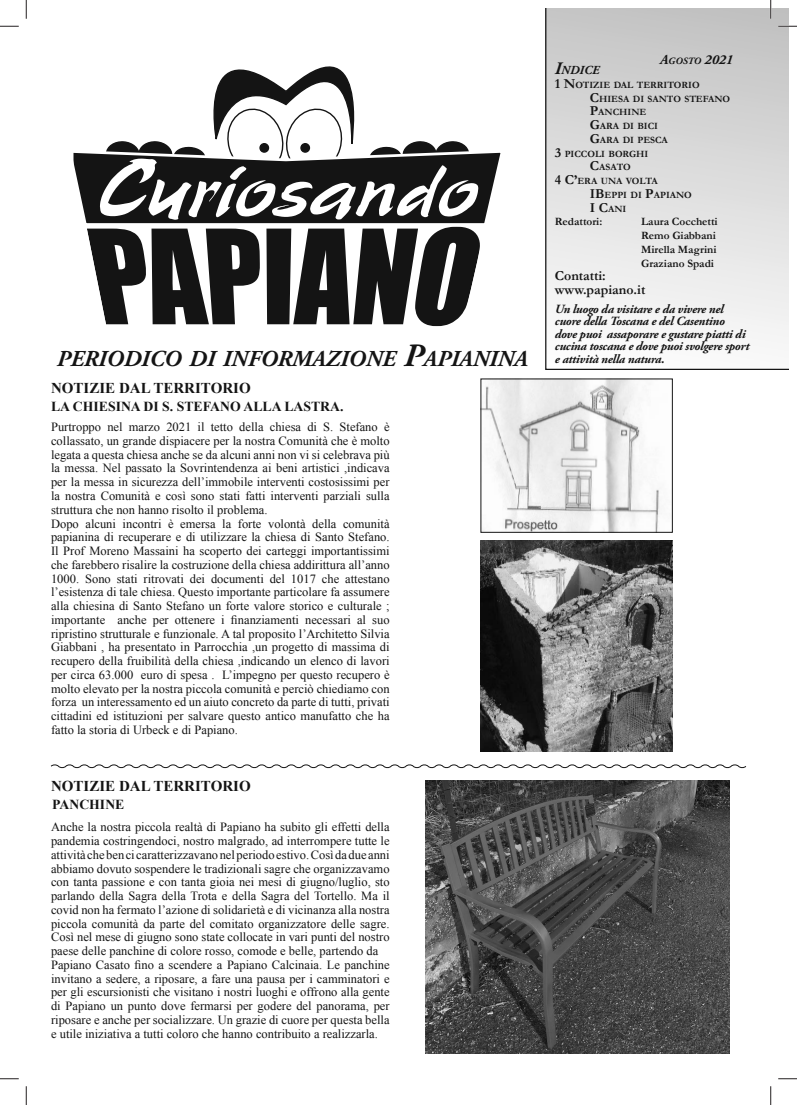
<style>
.page{position:relative;width:797px;height:1105px;background:#fff}
.page>*{position:absolute;margin:0;border:0;box-sizing:border-box;transform-origin:0 0}
.t1{font:italic 82.75px "Polo";color:#fff}
.t2{font:italic 700 22.75px "Adobe Garamond Pro";color:#141414}
.Normale{font:700 15px "Times New Roman";color:#141414}
.Normale-2{font:700 13.75px "Times New Roman";color:#141414}
.t3{font:700 13.75px "Garamond";color:#141414}
.t4{font:italic 700 13.75px "Adobe Garamond Pro";color:#141414}
.t5{font:700 13.75px "Garamond";color:#141414}
.Normale-3{font:12.5px/13.8px "Times New Roman";color:#141414;text-align:justify}
.t6{font:italic 700 12.5px/12.5px "Adobe Garamond Pro";letter-spacing:-.02em;color:#141414}
.t7{font:italic 700 12.25px "Adobe Garamond Pro";color:#141414}
.t8{font:700 11.25px "Garamond";color:#141414}
.t9{font:700 9.62px "Garamond";color:#141414}
.s1{font-size:32.5px}
.s2{font-size:9.62px}
.s3{font-size:17.5px}
.s4{font-size:13.75px}
</style>
<div class="page">
<svg style="left:545px;top:9px;width:243px;height:361px"></svg>
<svg style="left:73px;top:66px;width:428px;height:161px"></svg>
<svg style="left:87px;top:227px;width:393px;height:99px;fill:#141414"></svg>
<img style="left:480px;top:540px;width:192px;height:212px">
<img style="left:482px;top:380px;width:178px;height:151px">
<svg style="left:50px;top:764px;width:697px;height:5px"></svg>
<img style="left:425px;top:781px;width:304px;height:273px">
<svg style="left:0;top:25px;width:19px;height:2px"></svg>
<svg style="left:778px;top:25px;width:19px;height:2px"></svg>
<svg style="left:0;top:1078px;width:19px;height:1px"></svg>
<svg style="left:778px;top:1078px;width:19px;height:1px"></svg>
<svg style="left:25px;top:0;width:2px;height:19px"></svg>
<svg style="left:25px;top:1086px;width:2px;height:19px"></svg>
<svg style="left:770px;top:0;width:1px;height:19px"></svg>
<svg style="left:770px;top:1086px;width:1px;height:19px"></svg>
<p class="t1" style="left:92px;top:159px;width:412px">Curiosando</p>
<p class="t2" style="left:57px;top:345px;width:472px">PERIODICO DI INFORMAZIONE <span class="s1">P</span>APIANINA</p>
<p class="Normale" style="left:51px;top:378px;width:201px">NOTIZIE DAL TERRITORIO</p>
<p class="Normale-3" style="left:51px;top:420px;width:340px">Purtroppo nel marzo 2021 il tetto della chiesa di S. Stefano è collassato, un grande dispiacere per la nostra Comunità che è molto legata a questa chiesa anche se da alcuni anni non vi si celebrava più la messa. Nel passato la Sovrintendenza ai beni artistici ,indicava per la messa in sicurezza dell’immobile interventi costosissimi per la nostra Comunità e così sono stati fatti interventi parziali sulla struttura che non hanno risolto il problema.</p>
<p class="Normale-3" style="left:51px;top:516px;width:340px">Dopo alcuni incontri è emersa la forte volontà della comunità papianina di recuperare e di utilizzare la chiesa di Santo Stefano.<br>Il Prof Moreno Massaini ha scoperto dei carteggi importantissimi che farebbero risalire la costruzione della chiesa addirittura all’anno 1000. Sono stati ritrovati dei documenti del 1017 che attestano l’esistenza di tale chiesa. Questo importante particolare fa assumere alla chiesina di Santo Stefano un forte valore storico e culturale ; importante anche per ottenere i finanziamenti necessari al suo ripristino strutturale e funzionale. A tal proposito l’Architetto Silvia Giabbani , ha presentato in Parrocchia ,un progetto di massima di recupero della fruibilità della chiesa ,indicando un elenco di lavori per circa 63.000 euro di spesa . L’impegno per questo recupero è molto elevato per la nostra piccola comunità e perciò chiediamo con forza un interessamento ed un aiuto concreto da parte di tutti, privati cittadini ed istituzioni per salvare questo antico manufatto che ha fatto la storia di Urbeck e di Papiano.</p>
<p class="Normale-2" style="left:51px;top:397px;width:294px">LA CHIESINA DI S. STEFANO ALLA LASTRA.</p>
<p class="Normale" style="left:51px;top:776px;width:201px">NOTIZIE DAL TERRITORIO</p>
<p class="Normale-3" style="left:51px;top:820px;width:340px">Anche la nostra piccola realtà di Papiano ha subito gli effetti della pandemia costringendoci, nostro malgrado, ad interrompere tutte le attività che ben ci caratterizzavano nel periodo estivo. Così da due anni abbiamo dovuto sospendere le tradizionali sagre che organizzavamo con tanta passione e con tanta gioia nei mesi di giugno/luglio, sto parlando della Sagra della Trota e della Sagra del Tortello. Ma il covid non ha fermato l’azione di solidarietà e di vicinanza alla nostra piccola comunità da parte del comitato organizzatore delle sagre.<br>Così nel mese di giugno sono state collocate in vari punti del nostro paese delle panchine di colore rosso, comode e belle, partendo da</p>
<p class="Normale-3" style="left:51px;top:958px;width:340px">Papiano Casato fino a scendere a Papiano Calcinaia. Le panchine invitano a sedere, a riposare, a fare una pausa per i camminatori e per gli escursionisti che visitano i nostri luoghi e offrono alla gente di Papiano un punto dove fermarsi per godere del panorama, per riposare e anche per socializzare. Un grazie di cuore per questa bella e utile iniziativa a tutti coloro che hanno contribuito a realizzarla.</p>
<p class="Normale-2" style="left:52px;top:795px;width:74px">PANCHINE</p>
<p class="t4" style="left:660px;top:52px;width:75px">A<span class="s2">GOSTO</span> 2021</p>
<p class="t7" style="left:555px;top:63px;width:46px"><span class="s3">I</span>NDICE</p>
<p class="t9" style="left:555px;top:78px;width:146px"><span class="s4">1 N</span>OTIZIE DAL TERRITORIO</p>
<p class="t9" style="left:590px;top:92px;width:142px"><span class="s4">C</span>HIESA DI SANTO STEFANO</p>
<p class="t9" style="left:590px;top:106px;width:58px"><span class="s4">P</span>ANCHINE</p>
<p class="t9" style="left:590px;top:120px;width:70px"><span class="s4">G</span>ARA DI BICI</p>
<p class="t9" style="left:590px;top:133px;width:80px"><span class="s4">G</span>ARA DI PESCA</p>
<p class="t9" style="left:555px;top:147px;width:95px"><span class="s4">3</span> PICCOLI BORGHI</p>
<p class="t9" style="left:590px;top:161px;width:42px"><span class="s4">C</span>ASATO</p>
<p class="t9" style="left:555px;top:175px;width:104px"><span class="s4">4 C’</span>ERA UNA VOLTA</p>
<p class="t5" style="left:555px;top:184px;width:18px">IB</p>
<p class="t9" style="left:604px;top:188px;width:89px">EPPI DI <span class="s4">P</span>APIANO</p>
<p class="t5" style="left:555px;top:198px;width:21px">I</p>
<p class="t9" style="left:598px;top:202px;width:29px"><span class="s4">C</span>ANI</p>
<p class="t8" style="left:555px;top:214px;width:49px">Redattori:</p>
<p class="t8" style="left:641px;top:214px;width:78px">Laura Cocchetti</p>
<p class="t8" style="left:641px;top:228px;width:76px">Remo Giabbani</p>
<p class="t8" style="left:641px;top:242px;width:77px">Mirella Magrini</p>
<p class="t8" style="left:641px;top:255px;width:74px">Graziano Spadi</p>
<p class="t3" style="left:555px;top:267px;width:52px">Contatti:</p>
<p class="t3" style="left:555px;top:280px;width:92px">www.papiano.it</p>
<p class="t6" style="left:555px;top:303px;width:170px">Un luogo da visitare e da vivere nel</p>
<p class="t6" style="left:555px;top:315px;width:196px">cuore della Toscana e del Casentino dove puoi assaporare e gustare piatti di cucina toscana e dove puoi svolgere sport e attività nella natura.</p>
</div>
